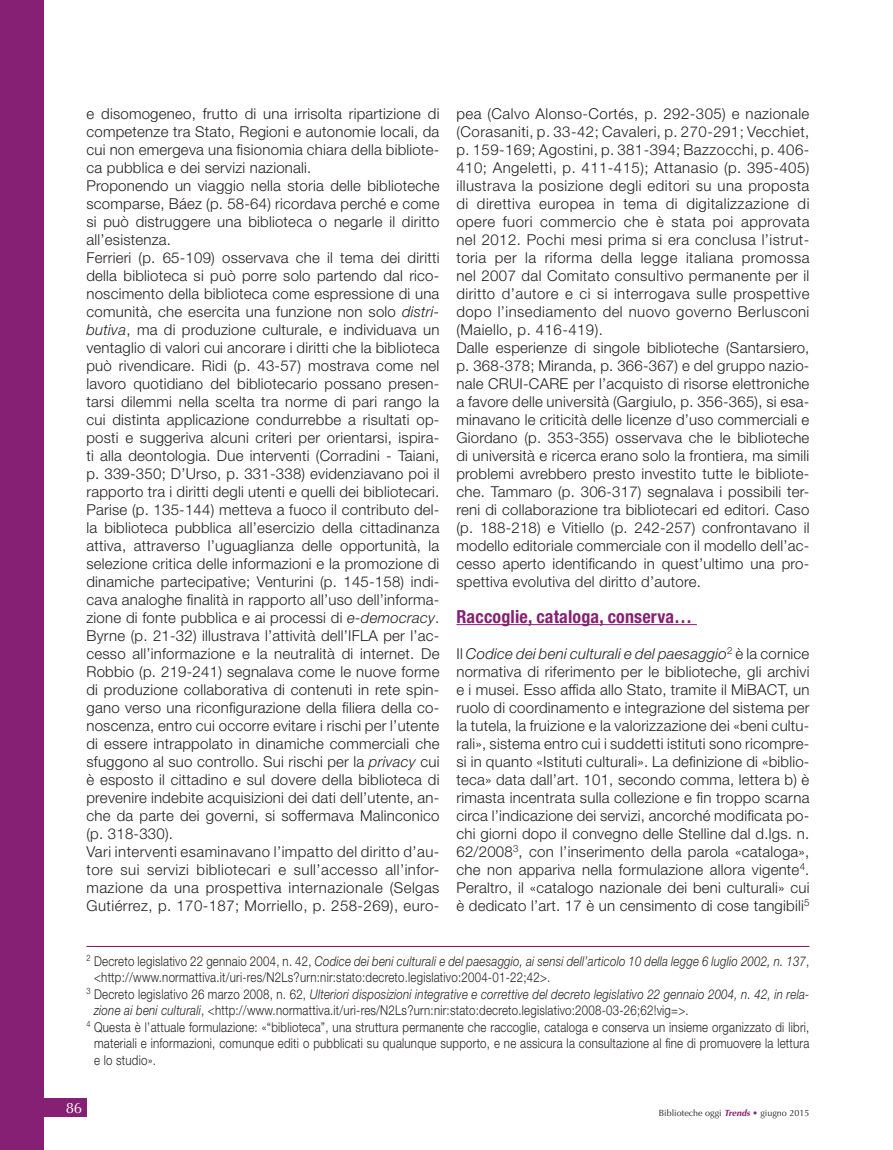
<style>
.page{position:relative;width:893px;height:1150px;background:#fff}
.page>*{position:absolute;margin:0;border:0;box-sizing:border-box;transform-origin:0 0}
.t1{font:700 condensed 18px "Helvetica Neue LT Std";letter-spacing:.01em;color:#862074}
.t2{font:300 15px/18px "Helvetica Neue LT Std";letter-spacing:.015em;color:#231f20}
.t3{font:15px "Optima";color:#fff}
.t4{font:300 13.5px "Helvetica Neue LT Std";letter-spacing:.02em;color:#231f20;scale:.85 1}
.t5{font:italic 300 13.5px "Helvetica Neue LT Std";letter-spacing:.02em;color:#231f20;scale:.85 1}
.t6{font:9px "Optima";color:#231f20}
.s1{font-style:italic}
.s2{font-style:normal}
.s3{font-weight:700;font-style:italic;color:#862074}
.s4{font-weight:700;color:#862074}
</style>
<div class="page">
<div style="left:0;top:1098px;width:86px;height:18px;background:#862074"></div>
<div style="left:0;top:0;width:44px;height:1149px;background:#862074"></div>
<hr style="left:456px;top:624px;width:241px;height:1px;background:#862074">
<hr style="left:86px;top:945px;width:723px;height:1px;background:#862074">
<p class="t2" style="left:86px;top:104px;width:354px">e disomogeneo, frutto di una irrisolta ripartizione di competenze tra Stato, Regioni e autonomie locali, da cui non emergeva una fisionomia chiara della bibliote&shy;ca pubblica e dei servizi nazionali.<br>Proponendo un viaggio nella storia delle biblioteche scomparse, Báez (p. 58-64) ricordava perché e come si può distruggere una biblioteca o negarle il diritto all’esistenza.<br>Ferrieri (p. 65-109) osservava che il tema dei diritti della biblioteca si può porre solo partendo dal rico&shy;noscimento della biblioteca come espressione di una comunità, che esercita una funzione non solo <span class="s1">distri&shy;butiva</span>, ma di produzione culturale, e individuava un ventaglio di valori cui ancorare i diritti che la biblioteca può rivendicare. Ridi (p. 43-57) mostrava come nel lavoro quotidiano del bibliotecario possano presen&shy;tarsi dilemmi nella scelta tra norme di pari rango la cui distinta applicazione condurrebbe a risultati op&shy;posti e suggeriva alcuni criteri per orientarsi, ispira&shy;ti alla deontologia. Due interventi (Corradini - Taiani, p. 339-350; D’Urso, p. 331-338) evidenziavano poi il rapporto tra i diritti degli utenti e quelli dei bibliotecari.<br>Parise (p. 135-144) metteva a fuoco il contributo del&shy;la biblioteca pubblica all’esercizio della cittadinanza attiva, attraverso l’uguaglianza delle opportunità, la selezione critica delle informazioni e la promozione di dinamiche partecipative; Venturini (p. 145-158) indi&shy;cava analoghe finalità in rapporto all’uso dell’informa&shy;zione di fonte pubblica e ai processi di <span class="s1">e-democracy</span>.<br>Byrne (p. 21-32) illustrava l’attività dell’IFLA per l’ac&shy;cesso all’informazione e la neutralità di internet. De Robbio (p. 219-241) segnalava come le nuove forme di produzione collaborativa di contenuti in rete spin&shy;gano verso una riconfigurazione della filiera della co&shy;noscenza, entro cui occorre evitare i rischi per l’utente di essere intrappolato in dinamiche commerciali che sfuggono al suo controllo. Sui rischi per la <span class="s1">privacy</span> cui è esposto il cittadino e sul dovere della biblioteca di prevenire indebite acquisizioni dei dati dell’utente, an&shy;che da parte dei governi, si soffermava Malinconico (p. 318-330).<br>Vari interventi esaminavano l’impatto del diritto d’au&shy;tore sui servizi bibliotecari e sull’accesso all’infor&shy;mazione da una prospettiva internazionale (Selgas Gutiérrez, p. 170-187; Morriello, p. 258-269), euro-</p>
<p class="t2" style="left:456px;top:104px;width:354px">pea (Calvo Alonso-Cortés, p. 292-305) e nazionale (Corasaniti, p. 33-42; Cavaleri, p. 270-291; Vecchiet, p. 159-169; Agostini, p. 381-394; Bazzocchi, p. 406- 410; Angeletti, p. 411-415); Attanasio (p. 395-405) illustrava la posizione degli editori su una proposta di direttiva europea in tema di digitalizzazione di opere fuori commercio che è stata poi approvata nel 2012. Pochi mesi prima si era conclusa l’istrut&shy;toria per la riforma della legge italiana promossa nel 2007 dal Comitato consultivo permanente per il diritto d’autore e ci si interrogava sulle prospettive dopo l’insediamento del nuovo governo Berlusconi (Maiello, p. 416-419).<br>Dalle esperienze di singole biblioteche (Santarsiero, p. 368-378; Miranda, p. 366-367) e del gruppo nazio&shy;nale CRUI-CARE per l’acquisto di risorse elettroniche a favore delle università (Gargiulo, p. 356-365), si esa&shy;minavano le criticità delle licenze d’uso commerciali e Giordano (p. 353-355) osservava che le biblioteche di università e ricerca erano solo la frontiera, ma simili problemi avrebbero presto investito tutte le bibliote&shy;che. Tammaro (p. 306-317) segnalava i possibili ter&shy;reni di collaborazione tra bibliotecari ed editori. Caso (p. 188-218) e Vitiello (p. 242-257) confrontavano il modello editoriale commerciale con il modello dell’ac&shy;cesso aperto identificando in quest’ultimo una pro&shy;spettiva evolutiva del diritto d’autore.</p>
<p class="t1" style="left:456px;top:605px;width:237px">Raccoglie, cataloga, conserva…</p>
<p class="t2" style="left:456px;top:644px;width:354px;text-align:justify">Il <span class="s1">Codice dei beni culturali e del paesaggio</span><sup>2</sup> è la cornice normativa di riferimento per le biblioteche, gli archivi e i musei. Esso affida allo Stato, tramite il MiBACT, un ruolo di coordinamento e integrazione del sistema per la tutela, la fruizione e la valorizzazione dei «beni cultu&shy;rali», sistema entro cui i suddetti istituti sono ricompre&shy;si in quanto «Istituti culturali». La definizione di «biblio&shy;teca» data dall’art. 101, secondo comma, lettera b) è rimasta incentrata sulla collezione e fin troppo scarna circa l’indicazione dei servizi, ancorché modificata po&shy;chi giorni dopo il convegno delle Stelline dal d.lgs. n.<br>62/2008<sup>3</sup>, con l’inserimento della parola «cataloga», che non appariva nella formulazione allora vigente<sup>4</sup>.<br>Peraltro, il «catalogo nazionale dei beni culturali» cui è dedicato l’art. 17 è un censimento di cose tangibili<sup>5</sup></p>
<p class="t5" style="left:86px;top:952px;width:852px"><sup>2</sup> <span class="s2">Decreto legislativo 22 gennaio 2004, n. 42,</span> Codice dei beni culturali e del paesaggio, ai sensi dell’articolo 10 della legge 6 luglio 2002, n. 137<span class="s2">,</span></p>
<p class="t4" style="left:94px;top:969px;width:538px">&lt;http://www.normattiva.it/uri-res/N2Ls?urn:nir:stato:decreto.legislativo:2004-01-22;42&gt;.</p>
<p class="t5" style="left:86px;top:985px;width:852px"><sup>3</sup> <span class="s2">Decreto legislativo 26 marzo 2008, n. 62,</span> Ulteriori disposizioni integrative e correttive del decreto legislativo 22 gennaio 2004, n. 42, in rela-</p>
<p class="t4" style="left:94px;top:1002px;width:701px"><span class="s1">zione ai beni culturali</span>, &lt;http://www.normattiva.it/uri-res/N2Ls?urn:nir:stato:decreto.legislativo:2008-03-26;62!vig=&gt;.</p>
<p class="t4" style="left:86px;top:1018px;width:852px"><sup>4</sup> Questa è l’attuale formulazione: «“biblioteca”, una struttura permanente che raccoglie, cataloga e conserva un insieme organizzato di libri,</p>
<p class="t4" style="left:94px;top:1035px;width:843px">materiali e informazioni, comunque editi o pubblicati su qualunque supporto, e ne assicura la consultazione al fine di promuovere la lettura</p>
<p class="t4" style="left:94px;top:1051px;width:74px">e lo studio».</p>
<p class="t3" style="left:66px;top:1098px;width:18px">86</p>
<p class="t6" style="left:659px;top:1107px;width:152px">Biblioteche oggi <span class="s3">Trends</span> <span class="s4">•</span> giugno 2015</p>
</div>
